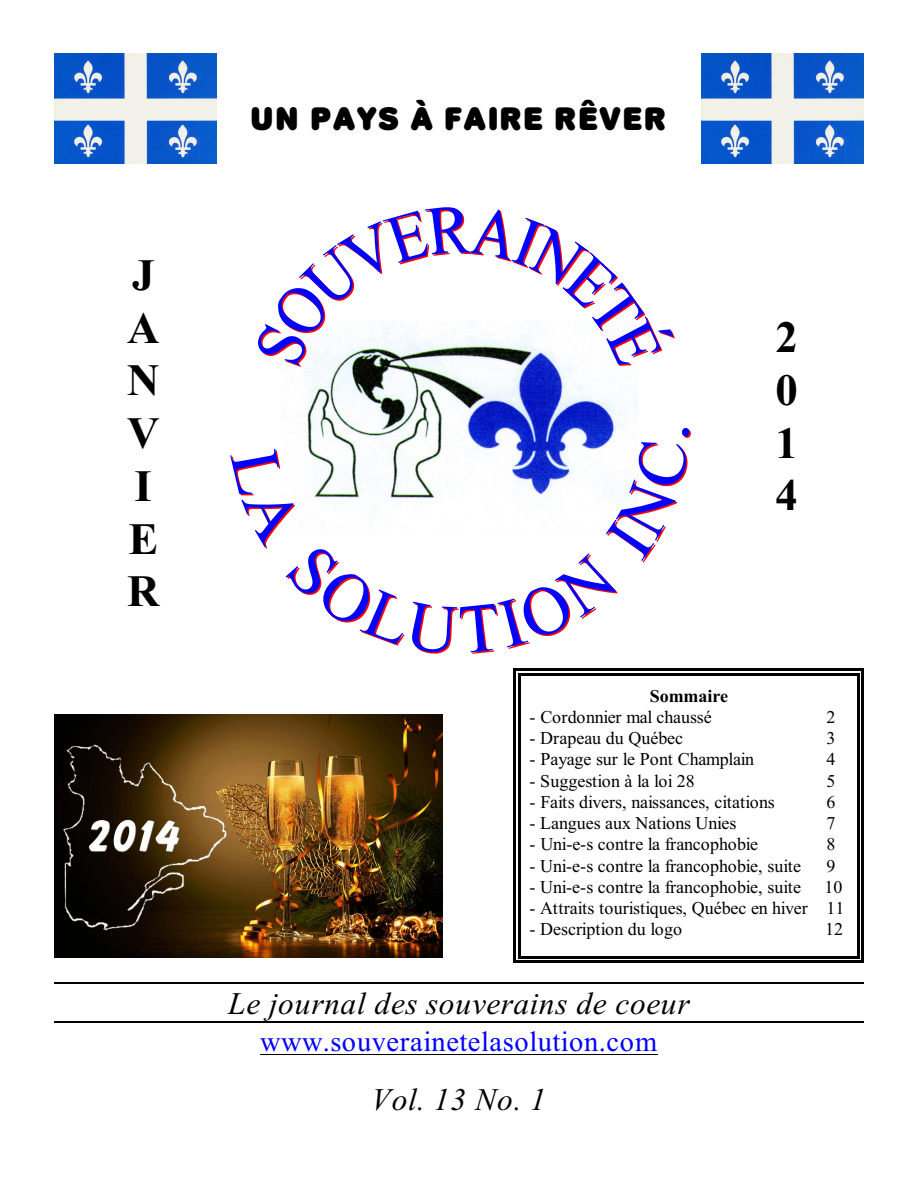
<style>
.page{position:relative;width:918px;height:1188px;background:#fff}
.page>*{position:absolute;margin:0;border:0;box-sizing:border-box;transform-origin:0 0}
.t1{font:700 44.85px/52.8px "Times New Roman";color:#000}
.t2{font:italic 31.35px "Times New Roman";letter-spacing:.03em;color:#000}
.t3{font:28.5px "Times New Roman";letter-spacing:.02em;color:#00f}
.t4{font:28.5px "Plump";letter-spacing:.05em;color:#000}
.t5{font:18px "Times New Roman";color:#000}
.t6{font:700 18px "Times New Roman";color:#000}
</style>
<div class="page">
<img style="left:701px;top:53px;width:162px;height:111px">
<hr style="left:518px;top:673px;width:2px;height:286px;background:#000">
<hr style="left:857px;top:673px;width:3px;height:286px;background:#000">
<hr style="left:518px;top:673px;width:342px;height:3px;background:#000">
<hr style="left:518px;top:956px;width:342px;height:3px;background:#000">
<hr style="left:513px;top:669px;width:3px;height:294px;background:#000">
<hr style="left:861px;top:669px;width:3px;height:294px;background:#000">
<hr style="left:513px;top:669px;width:351px;height:2px;background:#000">
<hr style="left:513px;top:960px;width:351px;height:3px;background:#000">
<img style="left:55px;top:53px;width:162px;height:111px">
<img style="left:304px;top:367px;width:333px;height:131px">
<hr style="left:260px;top:1054px;width:398px;height:1px;background:#000">
<hr style="left:54px;top:982px;width:810px;height:1px;background:#000">
<hr style="left:54px;top:1021px;width:810px;height:2px;background:#000">
<img style="left:54px;top:715px;width:389px;height:243px">
<svg style="left:258px;top:207px;width:417px;height:160px"></svg>
<svg style="left:230px;top:449px;width:175px;height:197px"></svg>
<svg style="left:412px;top:428px;width:279px;height:226px"></svg>
<h1 class="t1" style="left:127px;top:253px;width:34px">J<br>A<br>N<br>V<br>I<br>E<br>R</h1>
<h3 class="t4" style="left:250px;top:103px;width:417px">UN PAYS À FAIRE RÊVER</h3>
<h1 class="t1" style="left:775px;top:315px;width:24px;text-align:justify">2<br>0<br>1<br>4</h1>
<p class="t6" style="left:650px;top:690px;width:80px">Sommaire</p>
<p class="t5" style="left:530px;top:710px;width:184px">- Cordonnier mal chaussé</p>
<p class="t5" style="left:827px;top:710px;width:10px">2</p>
<p class="t5" style="left:530px;top:732px;width:155px">- Drapeau du Québec</p>
<p class="t5" style="left:827px;top:732px;width:10px">3</p>
<p class="t5" style="left:530px;top:753px;width:226px">- Payage sur le Pont Champlain</p>
<p class="t5" style="left:827px;top:753px;width:10px">4</p>
<p class="t5" style="left:530px;top:774px;width:167px">- Suggestion à la loi 28</p>
<p class="t5" style="left:827px;top:774px;width:10px">5</p>
<p class="t5" style="left:530px;top:795px;width:247px">- Faits divers, naissances, citations</p>
<p class="t5" style="left:827px;top:795px;width:10px">6</p>
<p class="t5" style="left:530px;top:817px;width:208px">- Langues aux Nations Unies</p>
<p class="t5" style="left:827px;top:817px;width:10px">7</p>
<p class="t5" style="left:530px;top:838px;width:230px">- Uni-e-s contre la francophobie</p>
<p class="t5" style="left:826px;top:838px;width:10px">8</p>
<p class="t5" style="left:530px;top:859px;width:273px">- Uni-e-s contre la francophobie, suite</p>
<p class="t5" style="left:827px;top:859px;width:10px">9</p>
<p class="t5" style="left:530px;top:880px;width:273px">- Uni-e-s contre la francophobie, suite</p>
<p class="t5" style="left:824px;top:880px;width:19px">10</p>
<p class="t5" style="left:530px;top:902px;width:316px">- Attraits touristiques, Québec en hiver 11</p>
<p class="t5" style="left:530px;top:923px;width:154px">- Description du logo</p>
<p class="t5" style="left:825px;top:923px;width:19px">12</p>
<h2 class="t2" style="left:228px;top:992px;width:463px">Le journal des souverains de coeur</h2>
<h3 class="t3" style="left:260px;top:1031px;width:398px">www.souverainetelasolution.com</h3>
<h2 class="t2" style="left:372px;top:1088px;width:176px">Vol. 13 No. 1</h2>
</div>
